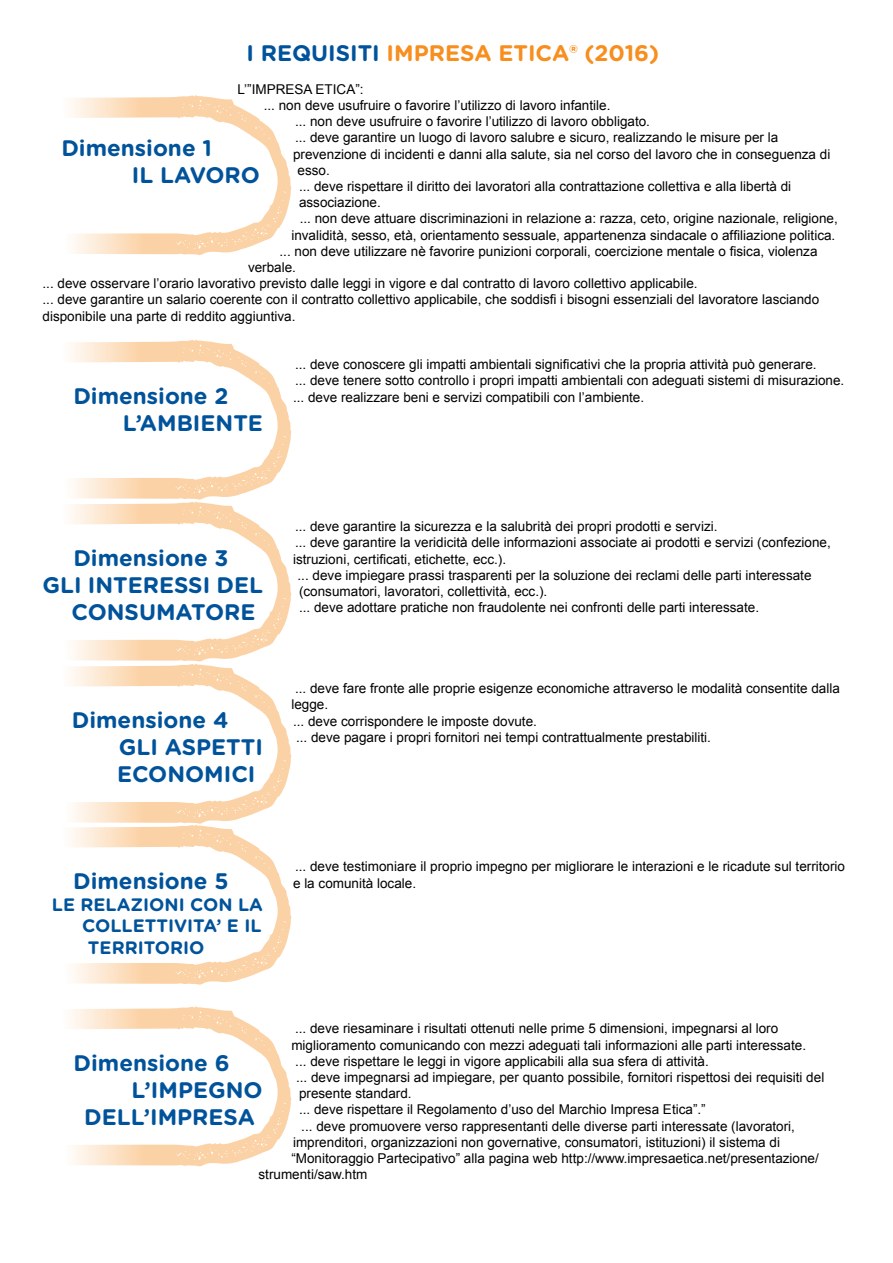
<style>
.page{position:relative;width:893px;height:1263px;background:#fff}
.page>*{position:absolute;margin:0;border:0;box-sizing:border-box;transform-origin:0 0}
.t1{font:700 22.5px/27px "Gotham Rounded";color:#00539b}
.t2{font:700 22.5px "Gotham Rounded";color:#f78e1e}
.t3{font:700 18px "Gotham Rounded";color:#00539b}
.t4{font:13.5px/16.2px "Arial";color:#000}
.s1{color:#00539b}
</style>
<div class="page">
<svg style="left:71px;top:95px;width:220px;height:160px"></svg>
<svg style="left:71px;top:340px;width:220px;height:160px"></svg>
<svg style="left:71px;top:502px;width:220px;height:160px"></svg>
<svg style="left:71px;top:664px;width:220px;height:160px"></svg>
<svg style="left:71px;top:825px;width:220px;height:160px"></svg>
<svg style="left:71px;top:1006px;width:220px;height:160px"></svg>
<h1 class="t2" style="left:246px;top:37px;width:414px"><span class="s1">I REQUISITI</span> IMPRESA ETICA® (2016)</h1>
<p class="t4" style="left:238px;top:81px;width:128px">L’”IMPRESA ETICA”:</p>
<p class="t4" style="left:264px;top:97px;width:348px">... non deve usufruire o favorire l’utilizzo di lavoro infantile.</p>
<p class="t4" style="left:295px;top:113px;width:356px">... non deve usufruire o favorire l’utilizzo di lavoro obbligato.</p>
<p class="t4" style="left:295px;top:129px;width:485px">... deve garantire un luogo di lavoro salubre e sicuro, realizzando le misure per la</p>
<p class="t4" style="left:293px;top:146px;width:539px">prevenzione di incidenti e danni alla salute, sia nel corso del lavoro che in conseguenza di</p>
<p class="t4" style="left:298px;top:162px;width:34px">esso.</p>
<p class="t4" style="left:299px;top:178px;width:494px">... deve rispettare il diritto dei lavoratori alla contrattazione collettiva e alla libertà di</p>
<p class="t4" style="left:299px;top:194px;width:83px">associazione.</p>
<p class="t4" style="left:300px;top:210px;width:539px">... non deve attuare discriminazioni in relazione a: razza, ceto, origine nazionale, religione,</p>
<p class="t4" style="left:291px;top:227px;width:546px">invalidità, sesso, età, orientamento sessuale, appartenenza sindacale o affiliazione politica.</p>
<p class="t4" style="left:280px;top:243px;width:539px">... non deve utilizzare nè favorire punizioni corporali, coercizione mentale o fisica, violenza</p>
<p class="t4" style="left:248px;top:259px;width:50px">verbale.</p>
<p class="t4" style="left:43px;top:275px;width:657px">... deve osservare l’orario lavorativo previsto dalle leggi in vigore e dal contratto di lavoro collettivo applicabile.</p>
<p class="t4" style="left:43px;top:291px;width:778px">... deve garantire un salario coerente con il contratto collettivo applicabile, che soddisfi i bisogni essenziali del lavoratore lasciando</p>
<p class="t4" style="left:43px;top:308px;width:254px">disponibile una parte di reddito aggiuntiva.</p>
<p class="t4" style="left:293px;top:356px;width:553px">... deve conoscere gli impatti ambientali significativi che la propria attività può generare.<br>... deve tenere sotto controllo i propri impatti ambientali con adeguati sistemi di misurazione. ... deve realizzare beni e servizi compatibili con l’ambiente.</p>
<h1 class="t1" style="left:132px;top:133px;width:130px;text-indent:-71px">Dimensione 1<br>IL LAVORO</h1>
<h1 class="t1" style="left:123px;top:382px;width:142px;text-indent:-49px">Dimensione 2<br>L’AMBIENTE</h1>
<h1 class="t1" style="left:73px;top:544px;width:157px">Dimensione 3</h1>
<h1 class="t1" style="left:43px;top:571px;width:222px">GLI INTERESSI DEL</h1>
<h1 class="t1" style="left:72px;top:598px;width:185px">CONSUMATORE</h1>
<h1 class="t1" style="left:117px;top:706px;width:148px;text-indent:-45px">Dimensione 4<br>GLI ASPETTI<br>ECONOMICI</h1>
<p class="t4" style="left:295px;top:518px;width:424px">... deve garantire la sicurezza e la salubrità dei propri prodotti e servizi.</p>
<p class="t4" style="left:295px;top:534px;width:537px">... deve garantire la veridicità delle informazioni associate ai prodotti e servizi (confezione,</p>
<p class="t4" style="left:293px;top:551px;width:215px">istruzioni, certificati, etichette, ecc.).</p>
<p class="t4" style="left:298px;top:567px;width:515px">... deve impiegare prassi trasparenti per la soluzione dei reclami delle parti interessate</p>
<p class="t4" style="left:299px;top:583px;width:250px">(consumatori, lavoratori, collettività, ecc.).</p>
<p class="t4" style="left:299px;top:599px;width:461px">... deve adottare pratiche non fraudolente nei confronti delle parti interessate.</p>
<p class="t4" style="left:295px;top:680px;width:546px">... deve fare fronte alle proprie esigenze economiche attraverso le modalità consentite dalla</p>
<p class="t4" style="left:291px;top:696px;width:38px">legge.</p>
<p class="t4" style="left:293px;top:713px;width:245px">... deve corrispondere le imposte dovute.</p>
<p class="t4" style="left:296px;top:729px;width:416px">... deve pagare i propri fornitori nei tempi contrattualmente prestabiliti.</p>
<h1 class="t1" style="left:73px;top:867px;width:157px">Dimensione 5</h1>
<h2 class="t3" style="left:52px;top:891px;width:213px">LE RELAZIONI CON LA</h2>
<h2 class="t3" style="left:82px;top:913px;width:181px">COLLETTIVITA’ E IL</h2>
<h2 class="t3" style="left:88px;top:934px;width:118px">TERRITORIO</h2>
<p class="t4" style="left:293px;top:858px;width:553px">... deve testimoniare il proprio impegno per migliorare le interazioni e le ricadute sul territorio e la comunità locale.</p>
<p class="t4" style="left:295px;top:1020px;width:485px">... deve riesaminare i risultati ottenuti nelle prime 5 dimensioni, impegnarsi al loro</p>
<p class="t4" style="left:291px;top:1037px;width:516px">miglioramento comunicando con mezzi adeguati tali informazioni alle parti interessate.</p>
<p class="t4" style="left:295px;top:1053px;width:415px">... deve rispettare le leggi in vigore applicabili alla sua sfera di attività.</p>
<p class="t4" style="left:296px;top:1069px;width:530px">... deve impegnarsi ad impiegare, per quanto possibile, fornitori rispettosi dei requisiti del</p>
<p class="t4" style="left:299px;top:1085px;width:114px">presente standard.</p>
<p class="t4" style="left:299px;top:1101px;width:408px">... deve rispettare il Regolamento d’uso del Marchio Impresa Etica”.”</p>
<p class="t4" style="left:301px;top:1118px;width:495px">... deve promuovere verso rappresentanti delle diverse parti interessate (lavoratori,</p>
<p class="t4" style="left:293px;top:1134px;width:488px">imprenditori, organizzazioni non governative, consumatori, istituzioni) il sistema di</p>
<p class="t4" style="left:291px;top:1150px;width:529px">“Monitoraggio Partecipativo” alla pagina web http://www.impresaetica.net/presentazione/</p>
<p class="t4" style="left:259px;top:1166px;width:110px">strumenti/saw.htm</p>
<h1 class="t1" style="left:74px;top:1048px;width:158px">Dimensione 6</h1>
<h1 class="t1" style="left:131px;top:1075px;width:133px">L’IMPEGNO</h1>
<h1 class="t1" style="left:84px;top:1102px;width:173px">DELL’IMPRESA</h1>
</div>
